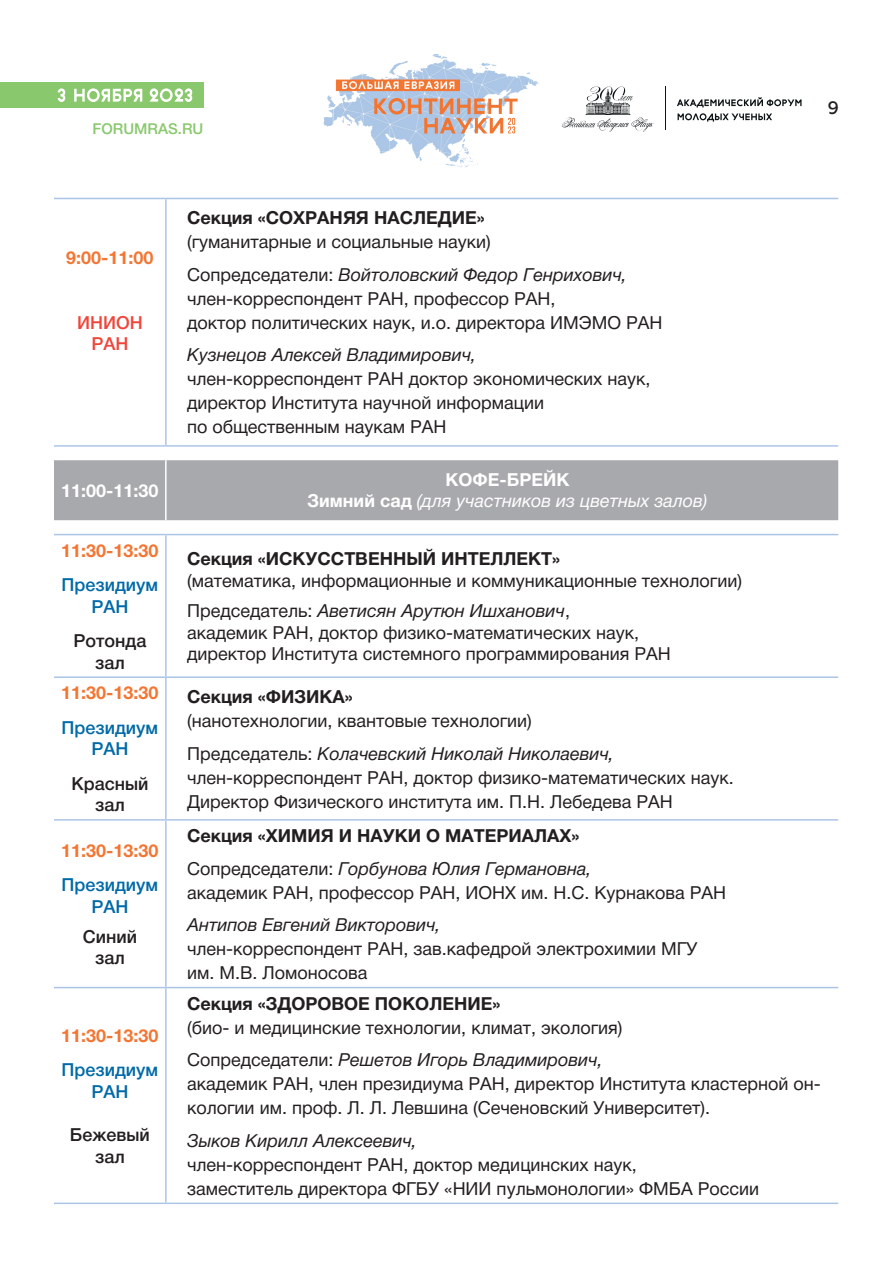
<style>
.page{position:relative;width:893px;height:1263px;background:#fff}
.page>*{position:absolute;margin:0;border:0;box-sizing:border-box;transform-origin:0 0}
.t1{font:18px/24px "Helvetica Neue Cyr";color:#231f20}
.t2{font:700 18px/32.5px "Helvetica Neue Cyr";color:#231f20}
.t3{font:italic 18px "Helvetica Neue Cyr";color:#231f20}
.t4{font:700 18px "Helvetica Neue Cyr";color:#f37633}
.t5{font:italic 18px/21.6px "Helvetica Neue Cyr";color:#fff;text-align:center}
.t6{font:500 18px/21.6px "Helvetica Neue Cyr";color:#006aa8;text-align:center}
.t7{font:500 18px/21.6px "Helvetica Neue Cyr";color:#231f20;text-align:center}
.t8{font:700 18px "Helvetica Neue Cyr";color:#fff}
.t9{font:500 18px/21.6px "Helvetica Neue Cyr";color:#ef463b;text-align:center}
.t10{font:500 18px "Geometria";color:#231f20}
.t11{font:500 15px "Helvetica Neue Cyr";color:#89c86d}
.s1{font-style:italic}
.s2{font-weight:700;font-style:normal}
.s3{font-weight:400}
.s4{font-weight:400;font-style:italic}
</style>
<div class="page">
<img style="left:323px;top:54px;width:216px;height:114px">
<svg style="left:677px;top:97px;width:124px;height:10px"></svg>
<svg style="left:678px;top:113px;width:94px;height:9px"></svg>
<svg style="left:562px;top:86px;width:91px;height:46px"></svg>
<hr style="left:665px;top:86px;width:1px;height:44px;background:#0d1214">
<div style="left:0;top:82px;width:203px;height:26px;background:#89c86d"></div>
<svg style="left:74px;top:88px;width:68px;height:14px"></svg>
<svg style="left:149px;top:88px;width:43px;height:14px"></svg>
<svg style="left:58px;top:88px;width:7px;height:14px"></svg>
<svg style="left:54px;top:199px;width:112px;height:790px"></svg>
<div style="left:54px;top:460px;width:784px;height:60px;background:#a8a9ad"></div>
<hr style="left:54px;top:534px;width:112px;height:1px;background:#acc5e6">
<hr style="left:166px;top:534px;width:672px;height:1px;background:#acc5e6">
<hr style="left:165px;top:460px;width:2px;height:60px;background:#fff">
<hr style="left:165px;top:535px;width:2px;height:141px;background:#acc5e6">
<hr style="left:54px;top:198px;width:112px;height:1px;background:#acc5e6">
<hr style="left:166px;top:198px;width:672px;height:1px;background:#acc5e6">
<hr style="left:165px;top:199px;width:2px;height:246px;background:#acc5e6">
<hr style="left:54px;top:676px;width:112px;height:2px;background:#acc5e6">
<hr style="left:166px;top:676px;width:672px;height:2px;background:#acc5e6">
<hr style="left:165px;top:678px;width:2px;height:141px;background:#acc5e6">
<hr style="left:54px;top:819px;width:112px;height:1px;background:#acc5e6">
<hr style="left:166px;top:819px;width:672px;height:1px;background:#acc5e6">
<hr style="left:165px;top:820px;width:2px;height:167px;background:#acc5e6">
<hr style="left:54px;top:987px;width:112px;height:1px;background:#acc5e6">
<hr style="left:166px;top:987px;width:672px;height:1px;background:#acc5e6">
<hr style="left:165px;top:988px;width:2px;height:214px;background:#acc5e6">
<hr style="left:54px;top:1202px;width:112px;height:2px;background:#acc5e6">
<hr style="left:166px;top:1202px;width:672px;height:2px;background:#acc5e6">
<hr style="left:54px;top:445px;width:112px;height:2px;background:#acc5e6">
<hr style="left:166px;top:445px;width:672px;height:2px;background:#acc5e6">
<p class="t11" style="left:93px;top:121px;width:112px">FORUMRAS.RU</p>
<p class="t10" style="left:827px;top:97px;width:13px">9</p>
<p class="t4" style="left:66px;top:248px;width:89px">9:00-11:00</p>
<p class="t9" style="left:77px;top:312px;width:67px">ИНИОН<br>РАН</p>
<p class="t8" style="left:61px;top:480px;width:99px">11:00-11:30</p>
<p class="t4" style="left:61px;top:540px;width:99px">11:30-13:30</p>
<p class="t6" style="left:62px;top:574px;width:98px">Президиум<br>РАН</p>
<p class="t7" style="left:73px;top:630px;width:74px">Ротонда зал</p>
<p class="t4" style="left:61px;top:683px;width:99px">11:30-13:30</p>
<p class="t6" style="left:62px;top:717px;width:98px">Президиум<br>РАН</p>
<p class="t7" style="left:71px;top:773px;width:79px">Красный зал</p>
<p class="t4" style="left:61px;top:840px;width:99px">11:30-13:30</p>
<p class="t6" style="left:61px;top:874px;width:98px">Президиум<br>РАН</p>
<p class="t7" style="left:83px;top:926px;width:56px">Синий зал</p>
<p class="t4" style="left:61px;top:1026px;width:99px">11:30-13:30</p>
<p class="t6" style="left:61px;top:1059px;width:98px">Президиум<br>РАН</p>
<p class="t7" style="left:70px;top:1124px;width:82px">Бежевый зал</p>
<p class="t2" style="left:187px;top:202px;width:299px">Секция «СОХРАНЯЯ НАСЛЕДИЕ»</p>
<p class="t1" style="left:187px;top:226px;width:441px;line-height:32.5px">(гуманитарные и социальные науки)<br>Cопредседатели: <span class="s1">Войтоловский Федор Генрихович,</span></p>
<p class="t1" style="left:187px;top:286px;width:477px">член-корреспондент РАН, профессор РАН,<br>доктор политических наук, и.о. директора ИМЭМО РАН</p>
<p class="t3" style="left:187px;top:345px;width:291px">Кузнецов Алексей Владимирович,</p>
<p class="t1" style="left:187px;top:367px;width:465px">член-корреспондент РАН доктор экономических наук, директор Института научной информации<br>по общественным наукам РАН</p>
<p class="t5" style="left:308px;top:469px;width:401px"><span class="s2">КОФЕ-БРЕЙК<br>Зимний сад</span> (для участников из цветных залов)</p>
<p class="t2" style="left:187px;top:543px;width:374px">Секция «ИСКУССТВЕННЫЙ ИНТЕЛЛЕКТ»</p>
<p class="t1" style="left:187px;top:566px;width:556px;line-height:30.2px">(математика, информационные и коммуникационные технологии)<br>Председатель: <span class="s1">Аветисян Арутюн Ишханович</span>,</p>
<p class="t1" style="left:187px;top:622px;width:485px;line-height:21.6px">академик РАН, доктор физико-математических наук, директор Института системного программирования РАН</p>
<p class="t2" style="left:187px;top:681px;width:167px">Секция «ФИЗИКА»</p>
<p class="t1" style="left:187px;top:705px;width:428px;line-height:32.5px">(нанотехнологии, квантовые технологии)<br>Председатель: <span class="s1">Колачевский Николай Николаевич,</span></p>
<p class="t1" style="left:187px;top:765px;width:548px">член-корреспондент РАН, доктор физико-математических наук.<br>Директор Физического института им. П.Н. Лебедева РАН</p>
<p class="t2" style="left:187px;top:819px;width:406px">Секция «ХИМИЯ И НАУКИ О МАТЕРИАЛАХ»<br><span class="s3">Cопредседатели:</span> <span class="s4">Горбунова Юлия Германовна,</span></p>
<p class="t1" style="left:187px;top:880px;width:541px">академик РАН, профессор РАН, ИОНХ им. Н.С. Курнакова РАН</p>
<p class="t3" style="left:187px;top:915px;width:255px">Антипов Евгений Викторович,</p>
<p class="t1" style="left:187px;top:937px;width:512px">член-корреспондент РАН, зав.кафедрой электрохимии МГУ им. М.В. Ломоносова</p>
<p class="t2" style="left:187px;top:987px;width:315px">Секция «ЗДОРОВОЕ ПОКОЛЕНИЕ»</p>
<p class="t1" style="left:187px;top:1011px;width:437px;line-height:32.5px">(био- и медицинские технологии, климат, экология)<br>Cопредседатели: <span class="s1">Решетов Игорь Владимирович,</span></p>
<p class="t1" style="left:187px;top:1072px;width:635px">академик РАН, член президиума РАН, директор Института кластерной он&shy;кологии им. проф. Л. Л. Левшина (Сеченовский Университет).</p>
<p class="t3" style="left:187px;top:1130px;width:231px">Зыков Кирилл Алексеевич,</p>
<p class="t1" style="left:187px;top:1152px;width:574px">член-корреспондент РАН, доктор медицинских наук,<br>заместитель директора ФГБУ «НИИ пульмонологии» ФМБА России</p>
</div>
